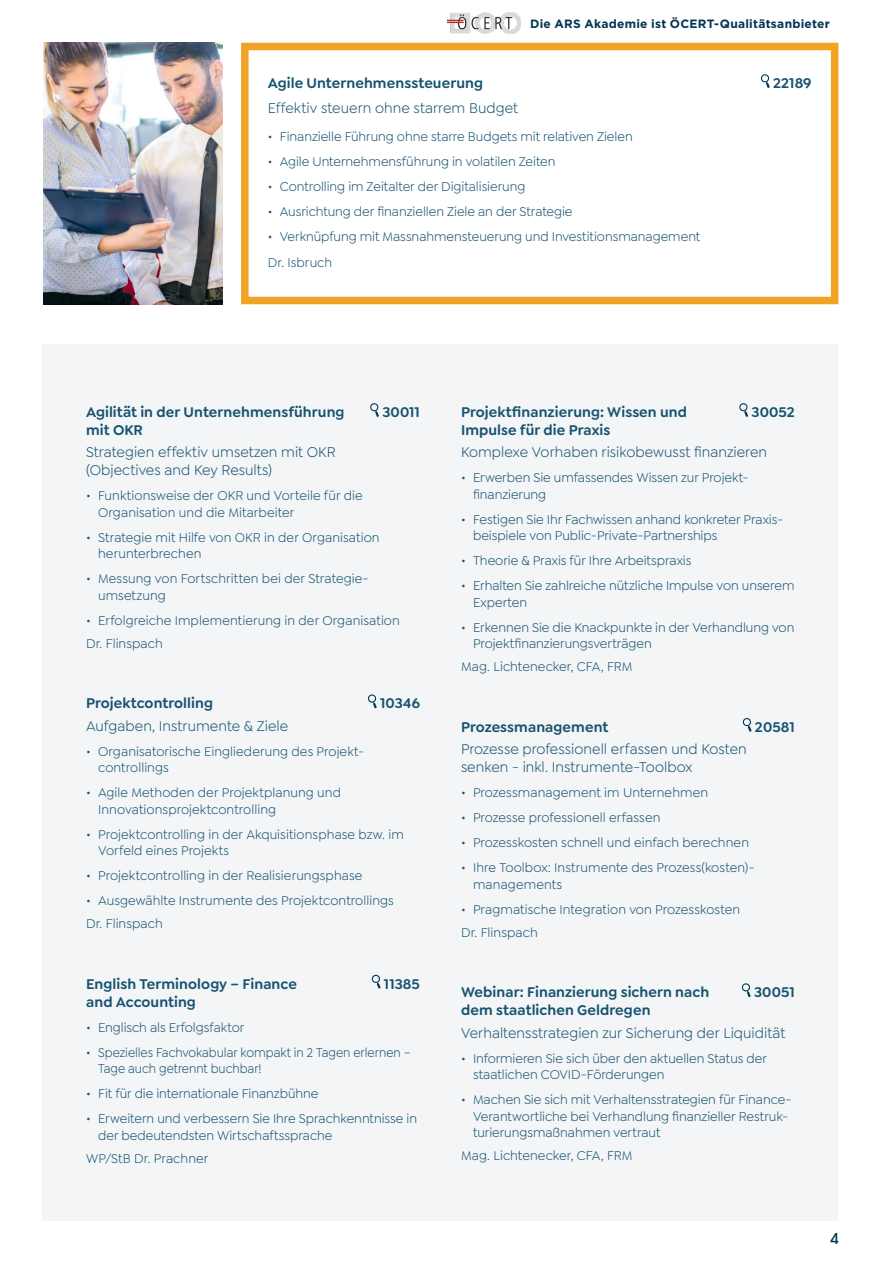
<style>
.page{position:relative;width:881px;height:1263px;background:#fff}
.page>*{position:absolute;margin:0;border:0;box-sizing:border-box;transform-origin:0 0}
.t1{font:600 15px "Goldplay";letter-spacing:.005em;color:#175371}
.t2{font:15px/18px "Goldplay";letter-spacing:.005em;color:#175371}
.t3{font:500 15px "ITC Avant Garde Std";color:#003653}
.t4{font:13.5px/16.5px "Goldplay";color:#175371}
.t5{font:13.5px/16.5px "Goldplay";color:#175371;scale:.92 1}
.t6{font:700 12px "Gotham";letter-spacing:.02em;color:#003653}
</style>
<div class="page">
<div style="left:43px;top:344px;width:795px;height:876px;background:#f3f5f7"></div>
<svg style="left:370px;top:403px;width:9px;height:14px"></svg>
<svg style="left:368px;top:694px;width:9px;height:15px"></svg>
<svg style="left:371px;top:974px;width:10px;height:15px"></svg>
<svg style="left:739px;top:403px;width:10px;height:14px"></svg>
<svg style="left:742px;top:718px;width:10px;height:14px"></svg>
<svg style="left:741px;top:983px;width:10px;height:14px"></svg>
<img style="left:447px;top:13px;width:73px;height:21px">
<div style="left:241px;top:43px;width:597px;height:261px;border:8px solid #f0a324"></div>
<img style="left:43px;top:43px;width:180px;height:261px">
<svg style="left:761px;top:74px;width:9px;height:14px"></svg>
<p class="t6" style="left:530px;top:16px;width:301px">Die ARS Akademie ist ÖCERT-Qualitätsanbieter</p>
<p class="t1" style="left:268px;top:74px;width:216px">Agile Unternehmenssteuerung</p>
<p class="t1" style="left:772px;top:74px;width:40px">22189</p>
<p class="t2" style="left:268px;top:99px;width:251px">Effektiv steuern ohne starrem Budget</p>
<p class="t4" style="left:268px;top:129px;width:366px">• Finanzielle Führung ohne starre Budgets mit relativen Zielen</p>
<p class="t4" style="left:268px;top:154px;width:289px">• Agile Unternehmensführung in volatilen Zeiten</p>
<p class="t4" style="left:268px;top:179px;width:259px">• Controlling im Zeitalter der Digitalisierung</p>
<p class="t4" style="left:268px;top:204px;width:306px">• Ausrichtung der finanziellen Ziele an der Strategie</p>
<p class="t4" style="left:268px;top:224px;width:434px;line-height:26px">• Verknüpfung mit Massnahmensteuerung und Investitionsmanagement<br>Dr. Isbruch</p>
<p class="t1" style="left:86px;top:403px;width:260px">Agilität in der Unternehmensführung</p>
<p class="t1" style="left:382px;top:403px;width:39px">30011</p>
<p class="t1" style="left:86px;top:421px;width:58px">mit OKR</p>
<p class="t2" style="left:86px;top:443px;width:251px">Strategien effektiv umsetzen mit OKR (Objectives and Key Results)</p>
<p class="t4" style="left:98px;top:488px;width:266px;text-indent:-12px">• Funktionsweise der OKR und Vorteile für die<br>Organisation und die Mitarbeiter</p>
<p class="t4" style="left:98px;top:529px;width:283px;text-indent:-12px">• Strategie mit Hilfe von OKR in der Organisation herunterbrechen</p>
<p class="t4" style="left:98px;top:571px;width:272px;text-indent:-12px">• Messung von Fortschritten bei der Strategie&shy;umsetzung</p>
<p class="t4" style="left:86px;top:609px;width:315px;line-height:23px">• Erfolgreiche Implementierung in der Organisation<br>Dr. Flinspach</p>
<p class="t1" style="left:86px;top:694px;width:128px">Projektcontrolling</p>
<p class="t1" style="left:380px;top:694px;width:41px">10346</p>
<p class="t2" style="left:86px;top:717px;width:203px">Aufgaben, Instrumente &amp; Ziele</p>
<p class="t4" style="left:98px;top:743px;width:266px;text-indent:-12px">• Organisatorische Eingliederung des Projekt&shy;controllings</p>
<p class="t4" style="left:98px;top:784px;width:244px;text-indent:-12px">• Agile Methoden der Projektplanung und<br>Innovationsprojektcontrolling</p>
<p class="t4" style="left:98px;top:826px;width:307px;text-indent:-12px">• Projektcontrolling in der Akquisitionsphase bzw. im<br>Vorfeld eines Projekts</p>
<p class="t4" style="left:86px;top:867px;width:278px">• Projektcontrolling in der Realisierungsphase</p>
<p class="t4" style="left:86px;top:889px;width:309px;line-height:23px">• Ausgewä hlte Instrumente des Projektcontrollings<br>Dr. Flinspach</p>
<p class="t1" style="left:86px;top:974px;width:212px">English Terminology – Finance</p>
<p class="t1" style="left:384px;top:974px;width:37px">11385</p>
<p class="t1" style="left:86px;top:992px;width:111px">and Accounting</p>
<p class="t4" style="left:86px;top:1019px;width:160px">• Englisch als Erfolgsfaktor</p>
<p class="t5" style="left:98px;top:1044px;width:341px;text-indent:-12px">• Spezielles Fachvokabular kompakt in 2 Tagen erlernen –<br>Tage auch getrennt buchbar!</p>
<p class="t4" style="left:86px;top:1085px;width:234px">• Fit für die internationale Finanzbühne</p>
<p class="t4" style="left:98px;top:1110px;width:320px;text-indent:-12px">• Erweitern und verbessern Sie Ihre Sprachkenntnisse in der bedeutendsten Wirtschaftssprache</p>
<p class="t4" style="left:86px;top:1150px;width:124px">WP/StB Dr. Prachner</p>
<p class="t1" style="left:461px;top:403px;width:227px">Projektfinanzierung: Wissen und</p>
<p class="t1" style="left:751px;top:403px;width:45px">30052</p>
<p class="t1" style="left:461px;top:421px;width:151px">Impulse für die Praxis</p>
<p class="t2" style="left:461px;top:443px;width:307px">Komplexe Vorhaben risikobewusst finanzieren</p>
<p class="t4" style="left:473px;top:470px;width:275px;text-indent:-12px">• Erwerben Sie umfassendes Wissen zur Projekt&shy;finanzierung</p>
<p class="t4" style="left:473px;top:511px;width:312px;text-indent:-12px">• Festigen Sie Ihr Fachwissen anhand konkreter Praxis&shy;beispiele von Public-Private-Partnerships</p>
<p class="t4" style="left:461px;top:553px;width:232px">• Theorie &amp; Praxis für Ihre Arbeitspraxis</p>
<p class="t4" style="left:473px;top:578px;width:323px;text-indent:-12px">• Erhalten Sie zahlreiche nützliche Impulse von unserem<br>Experten</p>
<p class="t4" style="left:473px;top:619px;width:323px;text-indent:-12px">• Erkennen Sie die Knackpunkte in der Verhandlung von<br>Projektfinanzierungsverträgen</p>
<p class="t4" style="left:461px;top:658px;width:173px">Mag. Lichtenecker, CFA, FRM</p>
<p class="t1" style="left:461px;top:717px;width:149px">Prozessmanagement</p>
<p class="t1" style="left:754px;top:717px;width:41px">20581</p>
<p class="t2" style="left:461px;top:740px;width:287px">Prozesse professionell erfassen und Kosten senken - inkl. Instrumente-Toolbox</p>
<p class="t4" style="left:461px;top:784px;width:248px">• Prozessmanagement im Unternehmen</p>
<p class="t4" style="left:461px;top:809px;width:201px">• Prozesse professionell erfassen</p>
<p class="t4" style="left:461px;top:834px;width:289px">• Prozesskosten schnell und einfach berechnen</p>
<p class="t4" style="left:473px;top:859px;width:283px;text-indent:-12px">• Ihre Toolbox: Instrumente des Prozess(kosten)- managements</p>
<p class="t4" style="left:461px;top:898px;width:280px;line-height:23px">• Pragmatische Integration von Prozesskosten<br>Dr. Flinspach</p>
<p class="t1" style="left:461px;top:983px;width:249px">Webinar: Finanzierung sichern nach</p>
<p class="t1" style="left:753px;top:983px;width:42px">30051</p>
<p class="t1" style="left:461px;top:1001px;width:191px">dem staatlichen Geldregen</p>
<p class="t2" style="left:461px;top:1023px;width:325px">Verhaltensstrategien zur Sicherung der Liquidität</p>
<p class="t4" style="left:473px;top:1050px;width:295px;text-indent:-12px">• Informieren Sie sich über den aktuellen Status der staatlichen COVID-Förderungen</p>
<p class="t4" style="left:473px;top:1091px;width:320px;text-indent:-12px">• Machen Sie sich mit Verhaltensstrategien für Finance-<br>Verantwortliche bei Verhandlung finanzieller Restruk&shy;turierungsmaßnahmen vertraut</p>
<p class="t4" style="left:461px;top:1147px;width:173px">Mag. Lichtenecker, CFA, FRM</p>
<p class="t3" style="left:830px;top:1229px;width:10px">4</p>
</div>
